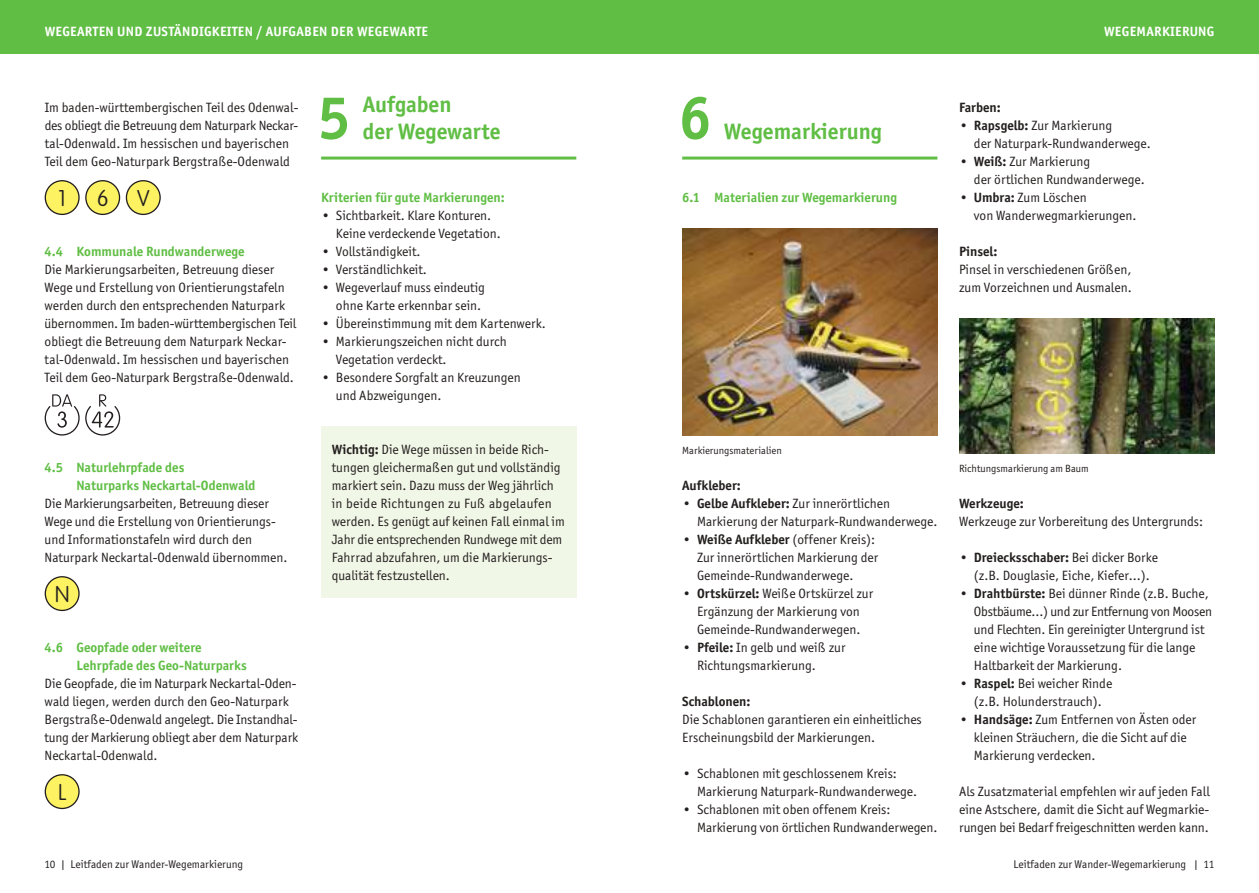
<style>
.page{position:relative;width:1259px;height:893px;background:#fff}
.page>*{position:absolute;margin:0;border:0;box-sizing:border-box;transform-origin:0 0}
.t1{font:700 61.05px "ITC Officina Sans";color:#60be44}
.t2{font:700 22.5px/27px "ITC Officina Sans";color:#60be44}
.t3{font:100 22.5px "VAG Rounded";color:#241f1f}
.t4{font:13.5px/18px "ITC Officina Sans";color:#241f1f}
.t5{font:700 13.5px/18px "ITC Officina Sans";color:#60be44}
.t6{font:700 13.5px "ITC Officina Sans";letter-spacing:.025em;color:#fff}
.t7{font:700 13.5px "ITC Officina Sans";color:#241f1f}
.t8{font:11.25px "ITC Officina Sans";color:#241f1f}
.t9{font:10.5px "ITC Officina Sans";color:#241f1f}
.s1{font-weight:700}
</style>
<div class="page">
<div style="left:0;top:0;width:1259px;height:53px;background:#60be44"></div>
<div style="left:45px;top:181px;width:34px;height:33px;background:#fcf262;border-radius:50%"></div>
<div style="left:45px;top:180px;width:35px;height:35px;border:1px solid #241f1f;border-radius:50%"></div>
<div style="left:86px;top:181px;width:34px;height:33px;background:#fcf262;border-radius:50%"></div>
<div style="left:85px;top:180px;width:35px;height:35px;border:1px solid #241f1f;border-radius:50%"></div>
<div style="left:126px;top:181px;width:34px;height:33px;background:#fcf262;border-radius:50%"></div>
<div style="left:126px;top:180px;width:35px;height:35px;border:1px solid #241f1f;border-radius:50%"></div>
<svg style="left:44px;top:394px;width:77px;height:42px"></svg>
<div style="left:45px;top:577px;width:34px;height:33px;background:#fcf262;border-radius:50%"></div>
<div style="left:45px;top:576px;width:35px;height:35px;border:1px solid #241f1f;border-radius:50%"></div>
<div style="left:45px;top:775px;width:34px;height:33px;background:#fcf262;border-radius:50%"></div>
<div style="left:45px;top:774px;width:35px;height:35px;border:1px solid #241f1f;border-radius:50%"></div>
<hr style="left:321px;top:157px;width:255px;height:3px;background:#60be44">
<hr style="left:682px;top:157px;width:255px;height:3px;background:#60be44">
<img style="left:682px;top:229px;width:255px;height:207px">
<div style="left:321px;top:427px;width:255px;height:171px;background:#f1f7e7"></div>
<img style="left:959px;top:319px;width:255px;height:135px">
<p class="t6" style="left:45px;top:23px;width:385px">WEGEARTEN UND ZUSTÄNDIGKEITEN / AUFGABEN DER WEGEWARTE</p>
<p class="t6" style="left:1104px;top:23px;width:112px">WEGEMARKIERUNG</p>
<p class="t4" style="left:45px;top:98px;width:255px">Im baden-württembergischen Teil des Odenwal&shy;des obliegt die Betreuung dem Naturpark Neckar&shy;tal-Odenwald. Im hessischen und bayerischen Teil dem Geo-Naturpark Bergstraße-Odenwald</p>
<h2 class="t3" style="left:58px;top:185px;width:9px">1</h2>
<h2 class="t3" style="left:97px;top:185px;width:14px">6</h2>
<h2 class="t3" style="left:137px;top:185px;width:14px">V</h2>
<p class="t5" style="left:45px;top:242px;width:202px">4.4 Kommunale Rundwanderwege</p>
<p class="t4" style="left:45px;top:260px;width:253px">Die Markierungsarbeiten, Betreuung dieser Wege und Erstellung von Orientierungstafeln werden durch den entsprechenden Naturpark übernommen. Im baden-württembergischen Teil obliegt die Betreuung dem Naturpark Neckar&shy;tal-Odenwald. Im hessischen und bayerischen Teil dem Geo- Naturpark Bergstraße-Odenwald.</p>
<p class="t5" style="left:77px;top:458px;width:180px;text-indent:-32px">4.5 Naturlehrpfade des<br>Naturparks Neckartal-Odenwald</p>
<p class="t4" style="left:45px;top:494px;width:244px">Die Markierungsarbeiten, Betreuung dieser Wege und die Erstellung von Orientierungs&shy;und Informationstafeln wird durch den Naturpark Neckartal-Odenwald übernommen.</p>
<h2 class="t3" style="left:55px;top:581px;width:16px">N</h2>
<p class="t5" style="left:77px;top:638px;width:172px;text-indent:-32px">4.6 Geopfade oder weitere<br>Lehrpfade des Geo-Naturparks</p>
<p class="t4" style="left:45px;top:674px;width:255px">Die Geopfade, die im Naturpark Neckartal- Oden&shy;wald liegen, werden durch den Geo- Natur park Bergstraße-Odenwald angelegt. Die Instandhal&shy;tung der Markierung obliegt aber dem Naturpark Neckartal-Oden wald.</p>
<h2 class="t3" style="left:58px;top:779px;width:10px">L</h2>
<h1 class="t1" style="left:317px;top:80px;width:34px">5</h1>
<h2 class="t2" style="left:363px;top:90px;width:139px">Aufgaben<br>der Wegewarte</h2>
<p class="t5" style="left:321px;top:188px;width:185px">Kriterien für gute Markierungen:</p>
<p class="t4" style="left:336px;top:206px;width:166px;text-indent:-15px">• Sichtbarkeit. Klare Konturen.<br>Keine verdeckende Vegetation.</p>
<p class="t4" style="left:321px;top:242px;width:101px">• Vollständigkeit.</p>
<p class="t4" style="left:321px;top:260px;width:107px">• Verständlichkeit.</p>
<p class="t4" style="left:321px;top:278px;width:165px;text-align:right">• Wegeverlauf muss eindeutig ohne Karte erkennbar sein.</p>
<p class="t4" style="left:321px;top:314px;width:226px">• Übereinstimmung mit dem Kartenwerk.</p>
<p class="t4" style="left:336px;top:332px;width:172px;text-indent:-15px">• Markierungszeichen nicht durch<br>Vegetation verdeckt.</p>
<p class="t4" style="left:336px;top:368px;width:186px;text-indent:-15px">• Besondere Sorgfalt an Kreuzungen und Abzweigungen.</p>
<p class="t4" style="left:332px;top:440px;width:235px"><span class="s1">Wichtig:</span> Die Wege müssen in beide Rich&shy;tungen gleichermaßen gut und vollständig markiert sein. Dazu muss der Weg jährlich in beide Richtungen zu Fuß abgelaufen werden. Es genügt auf keinen Fall einmal im Jahr die entsprechenden Rundwege mit dem Fahrrad abzufahren, um die Markierungs&shy;qualität festzustellen.</p>
<h1 class="t1" style="left:678px;top:80px;width:34px">6</h1>
<h2 class="t2" style="left:724px;top:117px;width:160px">Wegemarkierung</h2>
<p class="t5" style="left:682px;top:188px;width:216px">6.1 Materialien zur Wegemarkierung</p>
<p class="t7" style="left:959px;top:99px;width:43px">Farben:</p>
<p class="t4" style="left:974px;top:116px;width:178px;text-indent:-15px">• <span class="s1">Rapsgelb:</span> Zur Markierung<br>der Naturpark-Rundwanderwege.</p>
<p class="t4" style="left:974px;top:152px;width:172px;text-indent:-15px">• <span class="s1">Weiß:</span> Zur Markierung<br>der örtlichen Rundwanderwege.</p>
<p class="t4" style="left:974px;top:188px;width:164px;text-indent:-15px">• <span class="s1">Umbra:</span> Zum Löschen<br>von Wanderwegmarkierungen.</p>
<p class="t7" style="left:959px;top:243px;width:40px">Pinsel:</p>
<p class="t4" style="left:959px;top:260px;width:174px">Pinsel in verschiedenen Größen, zum Vorzeichnen und Ausmalen.</p>
<p class="t9" style="left:682px;top:444px;width:101px">Markierungsmaterialien</p>
<p class="t7" style="left:682px;top:477px;width:60px">Aufkleber:</p>
<p class="t4" style="left:697px;top:494px;width:242px;text-indent:-15px">• <span class="s1">Gelbe Aufkleber:</span> Zur innerörtlichen<br>Markierung der Naturpark-Rundwanderwege.</p>
<p class="t4" style="left:697px;top:530px;width:183px;text-indent:-15px">• <span class="s1">Weiße Aufkleber</span> (offener Kreis):<br>Zur innerörtlichen Markierung der<br>Gemeinde-Rundwanderwege.</p>
<p class="t4" style="left:682px;top:584px;width:192px;text-align:center">• <span class="s1">Ortskürzel:</span> Weiße Ortskürzel zur<br>Ergänzung der Markierung von<br>Gemeinde-Rundwanderwegen.</p>
<p class="t4" style="left:697px;top:638px;width:150px;text-indent:-15px">• <span class="s1">Pfeile:</span> In gelb und weiß zur<br>Richtungs markierung.</p>
<p class="t7" style="left:682px;top:693px;width:70px">Schablonen:</p>
<p class="t4" style="left:682px;top:710px;width:241px">Die Schablonen garantieren ein einheitliches<br>Erscheinungsbild der Markierungen.</p>
<p class="t4" style="left:697px;top:764px;width:222px;text-indent:-15px">• Schablonen mit geschlossenem Kreis:<br>Markierung Naturpark-Rundwanderwege.</p>
<p class="t4" style="left:697px;top:800px;width:242px;text-indent:-15px">• Schablonen mit oben offenem Kreis:<br>Markierung von örtlichen Rundwanderwegen.</p>
<p class="t9" style="left:959px;top:462px;width:131px">Richtungsmarkierung am Baum</p>
<p class="t7" style="left:959px;top:495px;width:66px">Werkzeuge:</p>
<p class="t4" style="left:959px;top:512px;width:246px">Werkzeuge zur Vorbereitung des Untergrunds:</p>
<p class="t4" style="left:959px;top:548px;width:200px;text-align:center">• <span class="s1">Dreiecksschaber:</span> Bei dicker Borke (z.B. Douglasie, Eiche, Kiefer…).</p>
<p class="t4" style="left:974px;top:584px;width:240px;text-indent:-15px">• <span class="s1">Drahtbürste:</span> Bei dünner Rinde (z.B. Buche, Obstbäume…) und zur Entfernung von Moosen und Flechten. Ein gereinigter Untergrund ist eine wichtige Voraussetzung für die lange Haltbarkeit der Markierung.</p>
<p class="t4" style="left:959px;top:674px;width:155px;text-align:center">• <span class="s1">Raspel:</span> Bei weicher Rinde (z.B. Holunderstrauch).</p>
<p class="t4" style="left:974px;top:710px;width:224px;text-indent:-15px">• <span class="s1">Handsäge:</span> Zum Entfernen von Ästen oder kleinen Sträuchern, die die Sicht auf die<br>Markierung verdecken.</p>
<p class="t4" style="left:959px;top:782px;width:252px;text-align:justify">Als Zusatzmaterial empfehlen wir auf jeden Fall eine Astschere, damit die Sicht auf Wegmarkie&shy;rungen bei Bedarf freigeschnitten werden kann.</p>
<p class="t8" style="left:45px;top:857px;width:200px">10 | Leitfaden zur Wander-Wegemarkierung</p>
<p class="t8" style="left:1013px;top:857px;width:202px">Leitfaden zur Wander-Wegemarkierung | 11</p>
</div>
